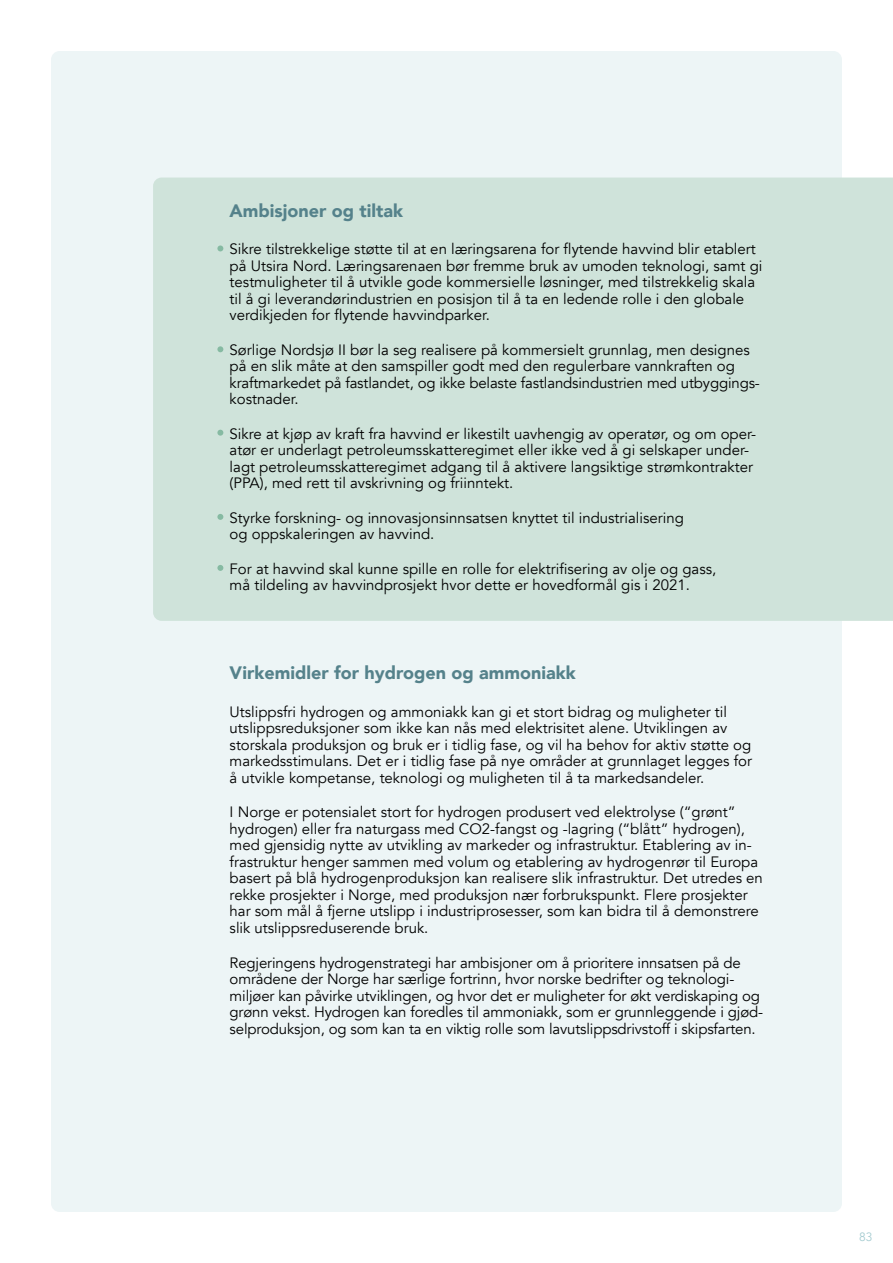
<style>
.page{position:relative;width:893px;height:1263px;background:#fff}
.page>*{position:absolute;margin:0;border:0;box-sizing:border-box;transform-origin:0 0}
.t1{font:900 18px "Avenir";color:#55828b}
.t2{font:15px/16.5px "Avenir";color:#000}
.t3{font:12px "Avenir";color:#a4cbd0}
</style>
<div class="page">
<div style="left:51px;top:51px;width:791px;height:1161px;background:#edf5f6;border-radius:9px"></div>
<div style="left:153px;top:178px;width:740px;height:443px;background:#cfe3da"></div>
<svg style="left:217px;top:245px;width:6px;height:6px"></svg>
<svg style="left:217px;top:346px;width:6px;height:6px"></svg>
<svg style="left:217px;top:430px;width:6px;height:6px"></svg>
<svg style="left:217px;top:514px;width:6px;height:6px"></svg>
<svg style="left:217px;top:565px;width:6px;height:6px"></svg>
<p class="t1" style="left:230px;top:195px;width:175px">Ambisjoner og tiltak</p>
<p class="t2" style="left:230px;top:241px;width:534px">Sikre tilstrekkelige støtte til at en læringsarena for flytende havvind blir etablert på Utsira Nord. Læringsarenaen bør fremme bruk av umoden teknologi, samt gi testmuligheter til å utvikle gode kommersielle løsninger, med tilstrekkelig skala til å gi leverandørindustrien en posisjon til å ta en ledende rolle i den globale verdikjeden for flytende havvindparker.</p>
<p class="t2" style="left:230px;top:342px;width:532px">Sørlige Nordsjø II bør la seg realisere på kommersielt grunnlag, men designes på en slik måte at den samspiller godt med den regulerbare vannkraften og kraftmarkedet på fastlandet, og ikke belaste fastlandsindustrien med utbyggings&shy;kostnader.</p>
<p class="t2" style="left:230px;top:426px;width:528px">Sikre at kjøp av kraft fra havvind er likestilt uavhengig av operatør, og om oper&shy;atør er underlagt petroleumsskatteregimet eller ikke ved å gi selskaper under&shy;lagt petroleumsskatteregimet adgang til å aktivere langsiktige strømkontrakter (PPA), med rett til avskrivning og friinntekt.</p>
<p class="t2" style="left:230px;top:510px;width:456px">Styrke forskning- og innovasjonsinnsatsen knyttet til industrialisering og oppskaleringen av havvind.</p>
<p class="t2" style="left:230px;top:561px;width:488px">For at havvind skal kunne spille en rolle for elektrifisering av olje og gass, må tildeling av havvindprosjekt hvor dette er hovedformål gis i 2021.</p>
<p class="t1" style="left:230px;top:658px;width:348px">Virkemidler for hydrogen og ammoniakk</p>
<p class="t2" style="left:230px;top:704px;width:524px">Utslippsfri hydrogen og ammoniakk kan gi et stort bidrag og muligheter til utslippsreduksjoner som ikke kan nås med elektrisitet alene. Utviklingen av storskala produksjon og bruk er i tidlig fase, og vil ha behov for aktiv støtte og markedsstimulans. Det er i tidlig fase på nye områder at grunnlaget legges for å utvikle kompetanse, teknologi og muligheten til å ta markedsandeler.</p>
<p class="t2" style="left:230px;top:804px;width:535px">I Norge er potensialet stort for hydrogen produsert ved elektrolyse (“grønt” hydrogen) eller fra naturgass med CO2-fangst og -lagring (“blått” hydrogen), med gjensidig nytte av utvikling av markeder og infrastruktur. Etablering av in&shy;frastruktur henger sammen med volum og etablering av hydrogenrør til Europa basert på blå hydrogenproduksjon kan realisere slik infrastruktur. Det utredes en rekke prosjekter i Norge, med produksjon nær forbrukspunkt. Flere prosjekter har som mål å fjerne utslipp i industriprosesser, som kan bidra til å demonstrere slik utslippsreduserende bruk.</p>
<p class="t2" style="left:230px;top:954px;width:535px">Regjeringens hydrogenstrategi har ambisjoner om å prioritere innsatsen på de områdene der Norge har særlige fortrinn, hvor norske bedrifter og teknologi&shy;miljøer kan påvirke utviklingen, og hvor det er muligheter for økt verdiskaping og grønn vekst. Hydrogen kan foredles til ammoniakk, som er grunnleggende i gjød&shy;selproduksjon, og som kan ta en viktig rolle som lavutslippsdrivstoff i skipsfarten.</p>
<p class="t3" style="left:859px;top:1230px;width:15px">83</p>
</div>
